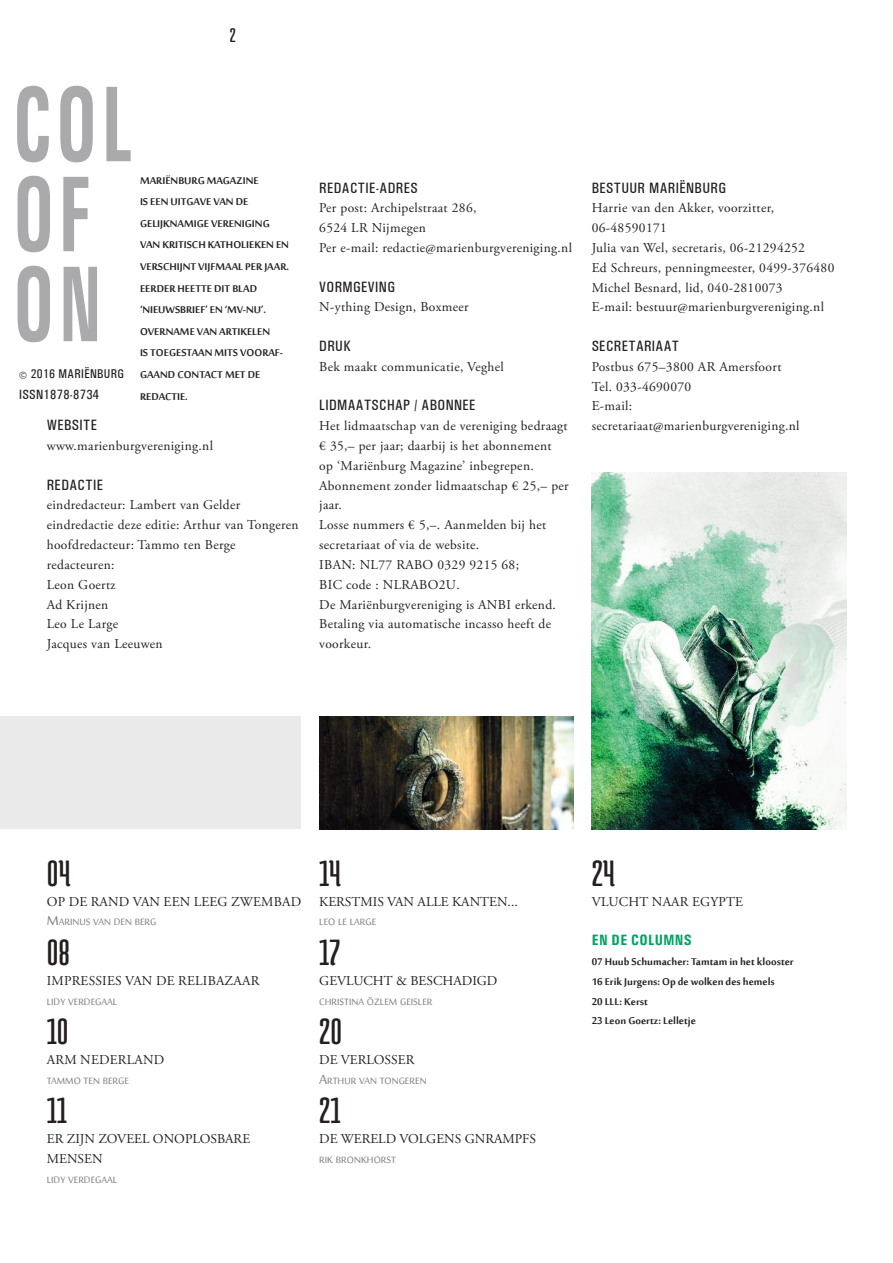
<style>
.page{position:relative;width:893px;height:1263px;background:#fff}
.page>*{position:absolute;margin:0;border:0;box-sizing:border-box;transform-origin:0 0}
.t1{font:700 108px/90px "Univers Condensed";letter-spacing:.05em;color:#aaaaac;scale:.7 1}
.t2{font:39px "Medula One";color:#241f1f}
.t3{font:21px "Medula One";color:#241f1f}
.t4{font:500 15px "Univers Condensed";letter-spacing:.025em;color:#241f1f}
.t5{font:700 15px "Univers Condensed";letter-spacing:.025em;color:#00a364}
.t6{font:13.5px/19.8px "Adobe Garamond Pro";letter-spacing:.025em;color:#241f1f}
.t7{font:700 13.5px/21.6px "Sakkal Majalla";color:#241f1f}
.t8{font:13.5px/19.8px "Adobe Garamond Pro";color:#241f1f}
.t9{font:500 13.5px "Univers Condensed";letter-spacing:.025em;color:#241f1f}
.t10{font:500 12.75px "Univers Condensed";letter-spacing:.025em;color:#241f1f}
.t11{font:12.6px "Sakkal Majalla";color:#7d7c7e}
.s1{font-size:15px}
.s2{font-size:18px}
</style>
<div class="page">
<hr style="left:892px;top:161px;width:1px;height:668px;background:#ebeaea">
<div style="left:0;top:716px;width:301px;height:113px;background:#ebeaea"></div>
<img style="left:319px;top:716px;width:255px;height:113px">
<img style="left:592px;top:473px;width:254px;height:356px">
<h3 class="t3" style="left:230px;top:24px;width:8px">2</h3>
<h1 class="t1" style="left:13px;top:79px;width:174px">COL<br>OF<br>ON</h1>
<p class="t10" style="left:19px;top:366px;width:106px"><span class="s1">©</span> 2016 MARIËNBURG</p>
<p class="t9" style="left:19px;top:387px;width:81px">ISSN1878-8734</p>
<p class="t7" style="left:140px;top:170px;width:151px">MARIËNBURG MAGAZINE<br>IS EEN UITGAVE VAN DE<br>GELIJKNAMIGE VERENIGING<br>VAN KRITISCH KATHOLIEKEN EN<br>VERSCHIJNT VIJFMAAL PER JAAR.<br>EERDER HEETTE DIT BLAD ‘NIEUWSBRIEF’ EN ‘MV-NU’.<br>OVERNAME VAN ARTIKELEN<br>IS TOEGESTAAN MITS VOORAF-<br>GAAND CONTACT MET DE<br>REDACTIE.</p>
<p class="t4" style="left:47px;top:416px;width:52px">WEBSITE</p>
<p class="t6" style="left:47px;top:436px;width:168px">www.marienburgvereniging.nl</p>
<p class="t4" style="left:47px;top:476px;width:58px">REDACTIE</p>
<p class="t6" style="left:47px;top:496px;width:253px">eindredacteur: Lambert van Gelder eindredactie deze editie: Arthur van Tongeren hoofdredacteur: Tammo ten Berge redacteuren:<br>Leon Goertz<br>Ad Krijnen<br>Leo Le Large<br>Jacques van Leeuwen</p>
<p class="t4" style="left:319px;top:179px;width:100px">REDACTIE-ADRES</p>
<p class="t6" style="left:319px;top:199px;width:254px">Per post: Archipelstraat 286,<br>6524 LR Nijmegen<br>Per e-mail: redactie@marienburgvereniging.nl</p>
<p class="t4" style="left:319px;top:278px;width:77px">VORMGEVING</p>
<p class="t6" style="left:319px;top:298px;width:151px">N-ything Design, Boxmeer</p>
<p class="t4" style="left:319px;top:337px;width:33px">DRUK</p>
<p class="t6" style="left:319px;top:357px;width:186px">Bek maakt communicatie, Veghel</p>
<p class="t4" style="left:319px;top:397px;width:158px">LIDMAATSCHAP / ABONNEE</p>
<p class="t6" style="left:319px;top:417px;width:251px">Het lidmaatschap van de vereniging bedraagt € 35,– per jaar; daarbij is het abonnement op ‘Mariënburg Magazine’ inbegrepen.<br>Abonnement zonder lidmaatschap € 25,– per jaar.<br>Losse nummers € 5,–. Aanmelden bij het secretariaat of via de website.<br>IBAN: NL77 RABO 0329 9215 68;<br>BIC code : NLRABO2U.<br>De Mariënburgvereniging is ANBI erkend.<br>Betaling via automatische incasso heeft de voorkeur.</p>
<p class="t4" style="left:592px;top:179px;width:136px">BESTUUR MARIËNBURG</p>
<p class="t6" style="left:592px;top:199px;width:244px">Harrie van den Akker, voorzitter, 06-48590171<br>Julia van Wel, secretaris, 06-21294252<br>Ed Schreurs, penningmeester, 0499-376480<br>Michel Besnard, lid, 040-2810073<br>E-mail: bestuur@marienburgvereniging.nl</p>
<p class="t4" style="left:592px;top:337px;width:89px">SECRETARIAAT</p>
<p class="t6" style="left:592px;top:357px;width:209px">Postbus 675–3800 AR Amersfoort<br>Tel. 033-4690070<br>E-mail: secretariaat@marienburgvereniging.nl</p>
<h2 class="t2" style="left:47px;top:853px;width:26px">04</h2>
<p class="t6" style="left:47px;top:892px;width:256px">OP DE RAND VAN EEN LEEG ZWEMBAD</p>
<p class="t11" style="left:47px;top:915px;width:111px"><span class="s2">M</span>arinus van den berg</p>
<h2 class="t2" style="left:47px;top:932px;width:25px">08</h2>
<p class="t6" style="left:47px;top:971px;width:214px">IMPRESSIES VAN DE RELIBAZAAR</p>
<p class="t11" style="left:47px;top:994px;width:72px">lidy verdegaal</p>
<h2 class="t2" style="left:47px;top:1011px;width:23px">10</h2>
<p class="t6" style="left:47px;top:1050px;width:119px">ARM NEDERLAND</p>
<p class="t11" style="left:47px;top:1074px;width:84px">tammo ten berge</p>
<h2 class="t2" style="left:47px;top:1090px;width:22px">11</h2>
<p class="t8" style="left:47px;top:1129px;width:205px">ER ZIJN ZOVEEL ONOPLOSBARE<br>MENSEN</p>
<p class="t11" style="left:47px;top:1173px;width:72px">lidy verdegaal</p>
<h2 class="t2" style="left:319px;top:853px;width:24px">14</h2>
<p class="t8" style="left:319px;top:892px;width:200px">KERSTMIS VAN ALLE KANTEN...</p>
<p class="t11" style="left:319px;top:915px;width:59px">leo le large</p>
<h2 class="t2" style="left:319px;top:932px;width:22px">17</h2>
<p class="t8" style="left:319px;top:971px;width:180px">GEVLUCHT &amp; BESCHADIGD</p>
<p class="t11" style="left:319px;top:994px;width:115px">christina özlem geisler</p>
<h2 class="t2" style="left:319px;top:1011px;width:24px">20</h2>
<p class="t8" style="left:319px;top:1050px;width:97px">DE VERLOSSER</p>
<p class="t11" style="left:319px;top:1074px;width:109px"><span class="s2">A</span>rthur van tongeren</p>
<h2 class="t2" style="left:319px;top:1090px;width:23px">21</h2>
<p class="t8" style="left:319px;top:1129px;width:218px">DE WERELD VOLGENS GNRAMPFS</p>
<p class="t11" style="left:319px;top:1153px;width:78px">rik bronkhorst</p>
<h2 class="t2" style="left:592px;top:853px;width:25px">24</h2>
<p class="t6" style="left:592px;top:892px;width:153px">VLUCHT NAAR EGYPTE</p>
<p class="t5" style="left:592px;top:931px;width:102px">EN DE COLUMNS</p>
<p class="t7" style="left:592px;top:953px;width:204px;line-height:19.8px">07 Huub Schumacher: Tamtam in het klooster<br>16 Erik Jurgens: Op de wolken des hemels<br>20 LLL: Kerst<br>23 Leon Goertz: Lelletje</p>
</div>
